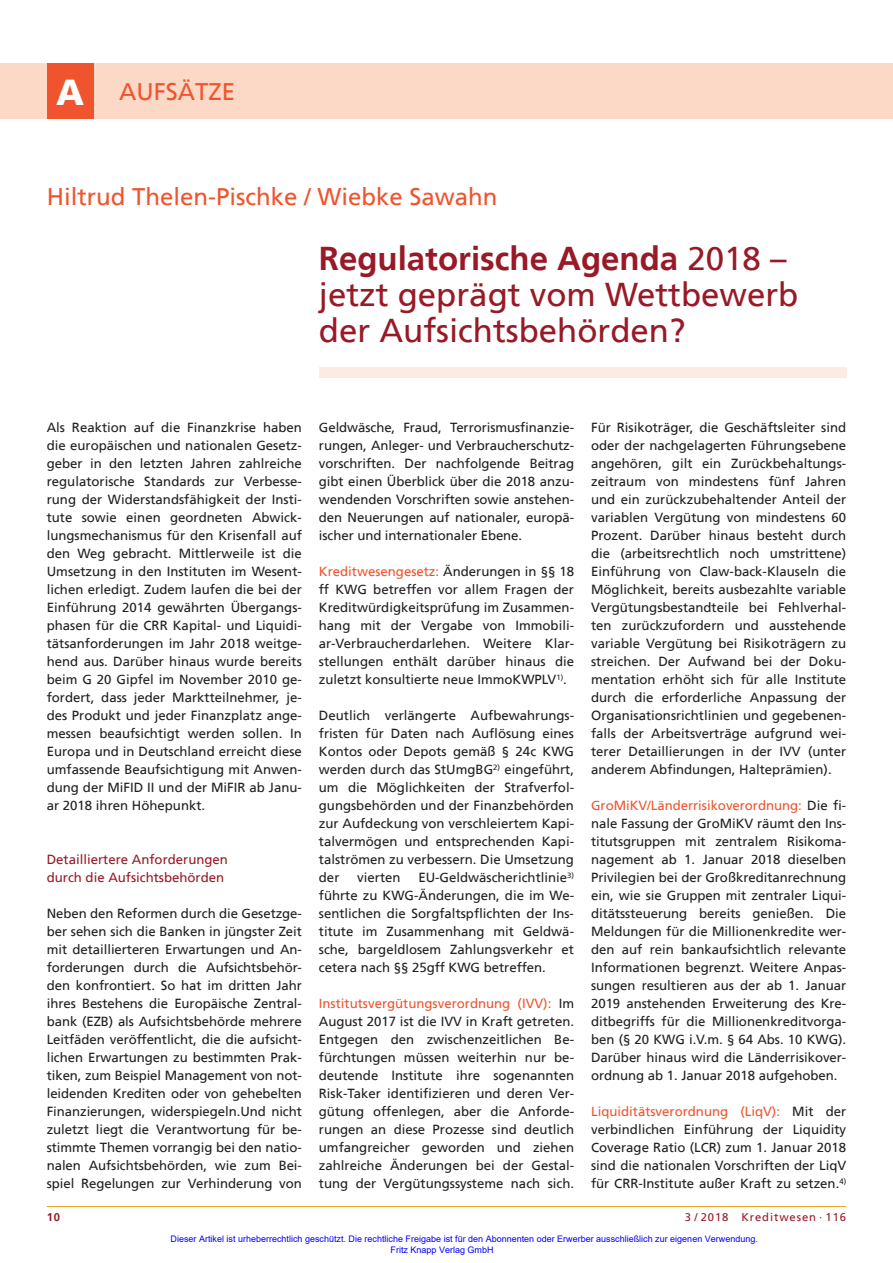
<style>
.page{position:relative;width:893px;height:1263px;background:#fff}
.page>*{position:absolute;margin:0;border:0;box-sizing:border-box;transform-origin:0 0}
.t1{font:33px/36px "Frutiger";color:#981a26}
.t2{font:24px "Frutiger";color:#f0542e}
.t3{font:13.2px/18px "Frutiger";color:#231f20;text-align:justify}
.t4{font:13.2px/18px "Frutiger";color:#981a26}
.t5{font:11.25px "Frutiger";letter-spacing:.08em;color:#981a26}
.t6{font:700 11.25px "Frutiger";color:#981a26}
.t7{font:9px/10.8px "Arial";color:#00f}
.s1{font-weight:900;font-size:36px;color:#fff}
.s2{font-weight:700}
.s3{color:#f0542e}
</style>
<div class="page">
<div style="left:319px;top:368px;width:527px;height:10px;background:#fdebe1"></div>
<hr style="left:47px;top:1206px;width:799px;height:1px;background:#f1a31e">
<div style="left:0;top:64px;width:893px;height:55px;background:#fcd9c7"></div>
<div style="left:47px;top:64px;width:47px;height:55px;background:#f0542e"></div>
<h2 class="t2" style="left:56px;top:81px;width:180px"><span class="s1">A</span> AUFSÄTZE</h2>
<h2 class="t2" style="left:47px;top:186px;width:452px">Hiltrud Thelen-Pischke / Wiebke Sawahn</h2>
<h1 class="t1" style="left:319px;top:242px;width:481px"><span class="s2">Regulatorische Agenda</span> 2018 – jetzt geprägt vom Wettbewerb der Aufsichtsbehörden?</h1>
<p class="t3" style="left:47px;top:419px;width:257px">Als Reaktion auf die Finanzkrise haben die europäischen und nationalen Gesetz&shy;geber in den letzten Jahren zahlreiche regulatorische Standards zur Verbesse&shy;rung der Widerstandsfähigkeit der Insti&shy;tute sowie einen geordneten Abwick&shy;lungsmechanismus für den Krisenfall auf den Weg gebracht. Mittlerweile ist die Umsetzung in den Instituten im Wesent&shy;lichen erledigt. Zudem laufen die bei der Einführung 2014 gewährten Übergangs&shy;phasen für die CRR Kapital- und Liquidi&shy;tätsanforderungen im Jahr 2018 weitge&shy;hend aus. Darüber hinaus wurde bereits beim G 20 Gipfel im November 2010 ge&shy;fordert, dass jeder Marktteilnehmer, je&shy;des Produkt und jeder Finanzplatz ange&shy;messen beaufsichtigt werden sollen. In Europa und in Deutschland erreicht diese umfassende Beaufsichtigung mit Anwen&shy;dung der MiFID II und der MiFIR ab Janu&shy;ar 2018 ihren Höhepunkt.</p>
<p class="t4" style="left:47px;top:851px;width:183px">Detailliertere Anforderungen durch die Aufsichtsbehörden</p>
<p class="t3" style="left:47px;top:905px;width:257px">Neben den Reformen durch die Gesetzge&shy;ber sehen sich die Banken in jüngster Zeit mit detaillierteren Erwartungen und An&shy;forderungen durch die Aufsichtsbehör&shy;den konfrontiert. So hat im dritten Jahr ihres Bestehens die Europäische Zentral&shy;bank (EZB) als Aufsichtsbehörde mehrere Leitfäden veröffentlicht, die die aufsicht&shy;lichen Erwartungen zu bestimmten Prak&shy;tiken, zum Beispiel Management von not&shy;leidenden Krediten oder von gehebelten Finanzierungen, widerspiegeln.Und nicht zuletzt liegt die Verantwortung für be&shy;stimmte Themen vorrangig bei den natio&shy;nalen Aufsichtsbehörden, wie zum Bei&shy;spiel Regelungen zur Verhinderung von</p>
<p class="t3" style="left:319px;top:419px;width:257px">Geldwäsche, Fraud, Terrorismusfinanzie&shy;rungen, Anleger- und Verbraucherschutz&shy;vorschriften. Der nachfolgende Beitrag gibt einen Überblick über die 2018 anzu&shy;wendenden Vorschriften sowie anstehen&shy;den Neuerungen auf nationaler, europä&shy;ischer und internationaler Ebene.</p>
<p class="t3" style="left:319px;top:563px;width:257px"><span class="s3">Kreditwesengesetz:</span> Änderungen in §§ 18 ff KWG betreffen vor allem Fragen der Kreditwürdigkeitsprüfung im Zusammen&shy;hang mit der Vergabe von Immobili&shy;ar-Verbraucherdarlehen. Weitere Klar&shy;stellungen enthält darüber hinaus die zuletzt konsultierte neue ImmoKWPLV<sup>1)</sup>.</p>
<p class="t3" style="left:319px;top:707px;width:257px">Deutlich verlängerte Aufbewahrungs&shy;fristen für Daten nach Auflösung eines Kontos oder Depots gemäß § 24c KWG werden durch das StUmgBG<sup>2)</sup> eingeführt, um die Möglichkeiten der Strafverfol&shy;gungsbehörden und der Finanzbehörden zur Aufdeckung von verschleiertem Kapi&shy;talvermögen und entsprechenden Kapi&shy;talströmen zu verbessern. Die Umsetzung der</p>
<p class="t3" style="left:319px;top:869px;width:257px;text-indent:99px">EU-Geldwäscherichtlinie<sup>3) </sup>führte zu KWG-Änderungen, die im We&shy;sentlichen die Sorgfaltspflichten der Ins&shy;titute im Zusammenhang mit Geldwä&shy;sche, bargeldlosem Zahlungsverkehr et cetera nach §§ 25gff KWG betreffen.</p>
<p class="t3" style="left:319px;top:995px;width:257px"><span class="s3">Institutsvergütungsverordnung (IVV):</span> Im August 2017 ist die IVV in Kraft getreten.<br>Entgegen den zwischenzeitlichen Be&shy;fürchtungen müssen weiterhin nur be&shy;deutende Institute ihre sogenannten Risk-Taker identifizieren und deren Ver&shy;gütung offenlegen, aber die Anforde&shy;rungen an diese Prozesse sind deutlich umfangreicher geworden und ziehen zahlreiche Änderungen bei der Gestal&shy;tung der Vergütungssysteme nach sich.</p>
<p class="t3" style="left:357px;top:869px;width:45px">vierten</p>
<p class="t3" style="left:591px;top:419px;width:257px">Für Risikoträger, die Geschäftsleiter sind oder der nachgelagerten Führungsebene angehören, gilt ein Zurückbehaltungs&shy;zeitraum von mindestens fünf Jahren und ein zurückzubehaltender Anteil der variablen Vergütung von mindestens 60<br>Prozent. Darüber hinaus besteht durch die (arbeitsrechtlich noch umstrittene)<br>Einführung von Claw-back-Klauseln die Möglichkeit, bereits ausbezahlte variable Vergütungsbestandteile bei Fehlverhal&shy;ten zurückzufordern und ausstehende variable Vergütung bei Risikoträgern zu streichen. Der Aufwand bei der Doku&shy;mentation erhöht sich für alle Institute durch die erforderliche Anpassung der Organisationsrichtlinien und gegebenen&shy;falls der Arbeitsverträge aufgrund wei&shy;terer Detaillierungen in der IVV (unter anderem Abfindungen, Halteprämien).</p>
<p class="t3" style="left:591px;top:797px;width:257px"><span class="s3">GroMiKV/Länderrisikoverordnung:</span> Die fi&shy;nale Fassung der GroMiKV räumt den Ins&shy;titutsgruppen mit zentralem Risikoma&shy;nagement ab 1. Januar 2018 dieselben Privilegien bei der Großkreditanrechnung ein, wie sie Gruppen mit zentraler Liqui&shy;ditätssteuerung bereits genießen. Die Meldungen für die Millionenkredite wer&shy;den auf rein bankaufsichtlich relevante Informationen begrenzt. Weitere Anpas&shy;sungen resultieren aus der ab 1. Januar 2019 anstehenden Erweiterung des Kre&shy;ditbegriffs für die Millionenkreditvorga&shy;ben (§ 20 KWG i.V.m. § 64 Abs. 10 KWG).<br>Darüber hinaus wird die Länderrisikover&shy;ordnung ab 1. Januar 2018 aufgehoben.</p>
<p class="t3" style="left:591px;top:1103px;width:257px"><span class="s3">Liquiditätsverordnung (LiqV):</span> Mit der verbindlichen Einführung der Liquidity Coverage Ratio (LCR) zum 1. Januar 2018 sind die nationalen Vorschriften der LiqV für CRR-Institute außer Kraft zu setzen.<sup>4)</sup></p>
<p class="t6" style="left:47px;top:1211px;width:15px">10</p>
<p class="t5" style="left:685px;top:1211px;width:163px">3 / 2018 Kreditwesen · 116</p>
<p class="t7" style="left:391px;top:1233px;width:369px;text-indent:-220px">Dieser Artikel ist urheberrechtlich geschützt. Die rechtliche Freigabe ist für den Abonnenten oder Erwerber ausschließlich zur eigenen Verwendung.<br>Fritz Knapp Verlag GmbH</p>
</div>
